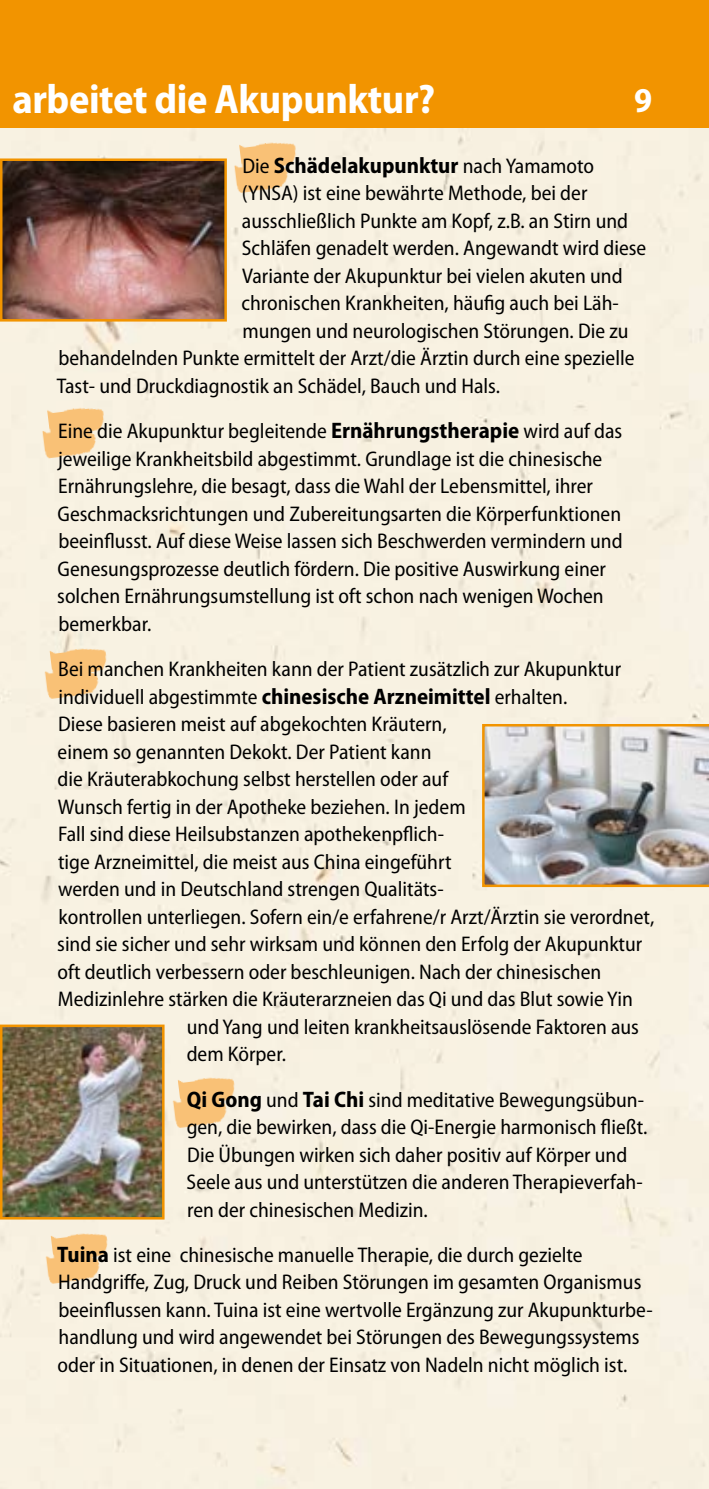
<style>
.page{position:relative;width:709px;height:1489px;background:#fff}
.page>*{position:absolute;margin:0;border:0;box-sizing:border-box;transform-origin:0 0}
.t1{font:700 semi-condensed 41.25px "Myriad Pro";letter-spacing:-.01em;color:#fff}
.t2{font:700 semi-condensed 22.5px "Myriad Pro";color:#000}
.t3{font:semi-condensed 21.25px/27.5px "Myriad Pro";color:#000}
.s1{font-weight:400;font-size:21.25px}
.s2{font-weight:700;font-size:22.5px}
</style>
<div class="page">
<div style="left:0;top:128px;width:709px;height:1360px;background:#f8f2e2"></div>
<img style="left:230px;top:135px;width:73px;height:64px">
<img style="left:38px;top:400px;width:73px;height:65px">
<img style="left:41px;top:640px;width:72px;height:65px">
<img style="left:169px;top:1069px;width:72px;height:65px">
<img style="left:42px;top:1225px;width:72px;height:65px">
<img style="left:482px;top:724px;width:227px;height:163px">
<img style="left:3px;top:1027px;width:158px;height:189px">
<div style="left:0;top:1024px;width:164px;height:195px;border:2px solid #f29400"></div>
<div style="left:0;top:0;width:709px;height:128px;background:#f29400"></div>
<img style="left:3px;top:161px;width:221px;height:157px">
<div style="left:0;top:158px;width:227px;height:163px;border:2px solid #f29400"></div>
<h1 class="t1" style="left:12px;top:76px;width:424px">arbeitet die Akupunktur?</h1>
<p class="t2" style="left:242px;top:153px;width:353px"><span class="s1">Die</span> Schädelakupunktur <span class="s1">nach Yamamoto</span></p>
<p class="t3" style="left:242px;top:180px;width:347px">(YNSA) ist eine bewährte Methode, bei der</p>
<p class="t3" style="left:242px;top:207px;width:388px">ausschließlich Punkte am Kopf, z.B. an Stirn und</p>
<p class="t3" style="left:242px;top:235px;width:406px">Schläfen genadelt werden. Angewandt wird diese</p>
<p class="t3" style="left:242px;top:262px;width:382px">Variante der Akupunktur bei vielen akuten und</p>
<p class="t3" style="left:241px;top:290px;width:379px">chronischen Krankheiten, häufig auch bei Läh-</p>
<p class="t3" style="left:242px;top:317px;width:387px">mungen und neurologischen Störungen. Die zu</p>
<p class="t3" style="left:58px;top:345px;width:577px">behandelnden Punkte ermittelt der Arzt/die Ärztin durch eine spezielle</p>
<p class="t3" style="left:57px;top:372px;width:445px">Tast- und Druckdiagnostik an Schädel, Bauch und Hals.</p>
<p class="t3" style="left:57px;top:418px;width:567px">Eine die Akupunktur begleitende <span class="s2">Ernährungstherapie</span> wird auf das jeweilige Krankheitsbild abgestimmt. Grundlage ist die chinesische Ernährungslehre, die besagt, dass die Wahl der Lebensmittel, ihrer Geschmacksrichtungen und Zubereitungsarten die Körperfunktionen beeinflusst. Auf diese Weise lassen sich Beschwerden vermindern und Genesungsprozesse deutlich fördern. Die positive Auswirkung einer solchen Ernährungsumstellung ist oft schon nach wenigen Wochen bemerkbar.</p>
<p class="t3" style="left:58px;top:655px;width:564px">Bei manchen Krankheiten kann der Patient zusätzlich zur Akupunktur</p>
<p class="t3" style="left:58px;top:683px;width:510px">individuell abgestimmte <span class="s2">chinesische Arzneimittel</span> erhalten.</p>
<p class="t3" style="left:58px;top:710px;width:390px">Diese basieren meist auf abgekochten Kräutern,</p>
<p class="t3" style="left:58px;top:738px;width:375px">einem so genannten Dekokt. Der Patient kann</p>
<p class="t3" style="left:58px;top:765px;width:392px">die Kräuterabkochung selbst herstellen oder auf</p>
<p class="t3" style="left:58px;top:793px;width:409px">Wunsch fertig in der Apotheke beziehen. In jedem</p>
<p class="t3" style="left:58px;top:820px;width:387px">Fall sind diese Heilsubstanzen apothekenpflich-</p>
<p class="t3" style="left:58px;top:848px;width:395px">tige Arzneimittel, die meist aus China eingeführt</p>
<p class="t3" style="left:58px;top:875px;width:387px">werden und in Deutschland strengen Qualitäts-</p>
<p class="t3" style="left:59px;top:903px;width:597px">kontrollen unterliegen. Sofern ein/e erfahrene/r Arzt/Ärztin sie verordnet,</p>
<p class="t3" style="left:57px;top:930px;width:586px">sind sie sicher und sehr wirksam und können den Erfolg der Akupunktur</p>
<p class="t3" style="left:58px;top:958px;width:545px">oft deutlich verbessern oder beschleunigen. Nach der chinesischen</p>
<p class="t3" style="left:58px;top:985px;width:576px">Medizinlehre stärken die Kräuterarzneien das Qi und das Blut sowie Yin</p>
<p class="t3" style="left:187px;top:1013px;width:454px">und Yang und leiten krankheitsauslösende Faktoren aus</p>
<p class="t3" style="left:187px;top:1040px;width:101px">dem Körper.</p>
<p class="t3" style="left:187px;top:1086px;width:462px"><span class="s2">Qi Gong</span> und <span class="s2">Tai Chi</span> sind meditative Bewegungsübun&shy;gen, die bewirken, dass die Qi-Energie harmonisch fließt.<br>Die Übungen wirken sich daher positiv auf Körper und Seele aus und unterstützen die anderen Therapieverfah&shy;ren der chinesischen Medizin.</p>
<p class="t3" style="left:57px;top:1241px;width:597px"><span class="s2">Tuina</span> ist eine chinesische manuelle Therapie, die durch gezielte Handgriffe, Zug, Druck und Reiben Störungen im gesamten Organismus beeinflussen kann. Tuina ist eine wertvolle Ergänzung zur Akupunkturbe&shy;handlung und wird angewendet bei Störungen des Bewegungssystems oder in Situationen, in denen der Einsatz von Nadeln nicht möglich ist.</p>
</div>
